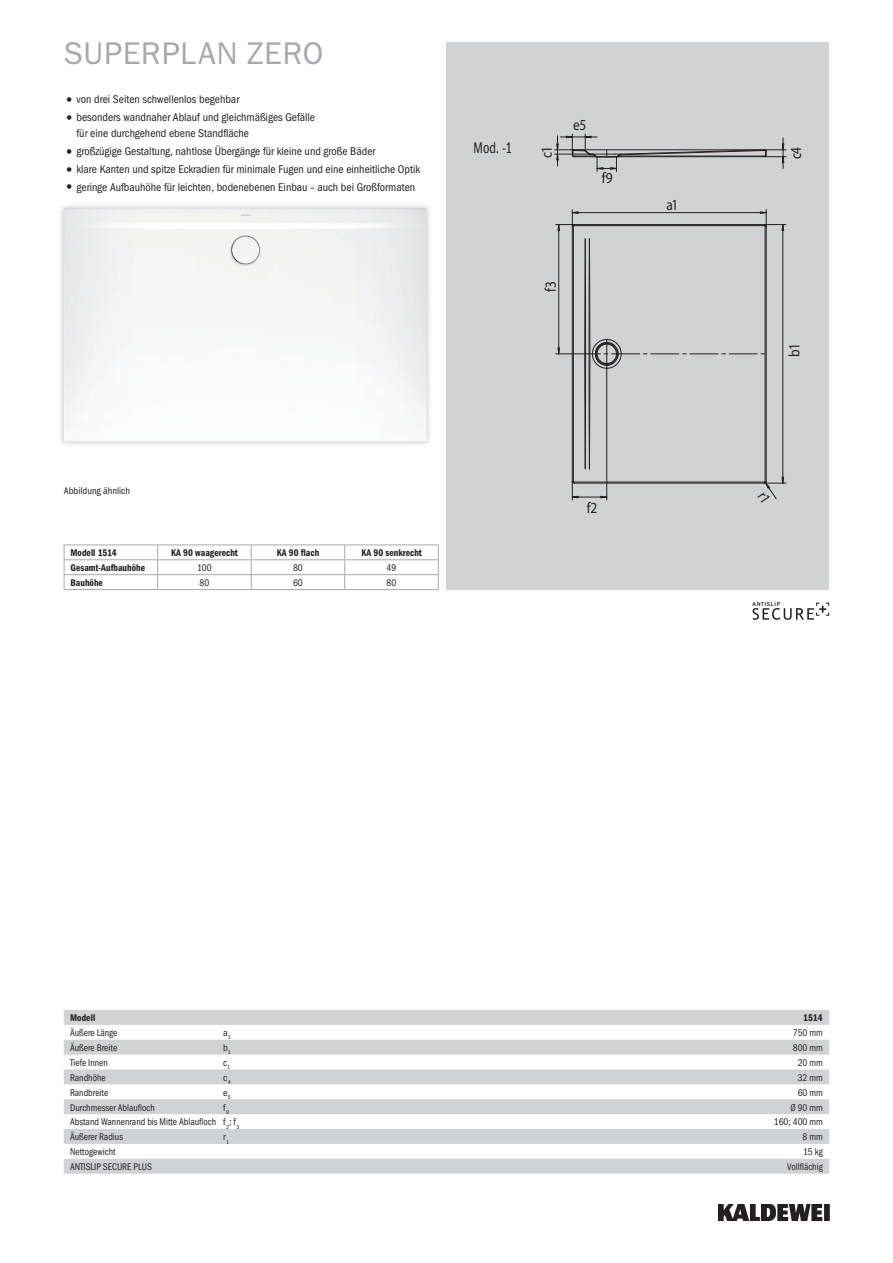
<style>
.page{position:relative;width:893px;height:1263px;background:#fff}
.page>*{position:absolute;margin:0;border:0;box-sizing:border-box;transform-origin:0 0}
.t1{font:31.5px "Franklin Gothic ITC";letter-spacing:.015em;color:#a8a9ad}
.t2{font:15.45px "Myriad Pro";letter-spacing:-.035em;color:#231f20;scale:.87 1}
.t3{font:15.45px "Franklin Gothic Cond ITC";color:#231f20;scale:.87 1}
.t4{font:11.25px/15.8px "Franklin Gothic Cond ITC";color:#231f20}
.t5{font:9.75px "Franklin Gothic Cond ITC";color:#231f20;scale:.95 1}
.t6{font:600 9.75px "Franklin Gothic Cond ITC";color:#231f20;scale:.95 1}
.t7{font:9.75px "Franklin Gothic Cond ITC";color:#231f20}
.t8{font:500 5.7px "Franklin Gothic LT Com";letter-spacing:.12em;color:#231f20}
.s1{font-size:15.75px}
</style>
<div class="page">
<img style="left:719px;top:1204px;width:110px;height:16px">
<div style="left:446px;top:43px;width:383px;height:547px;background:#d1d2d4"></div>
<img style="left:60px;top:205px;width:370px;height:240px">
<img style="left:64px;top:208px;width:363px;height:233px">
<svg style="left:64px;top:1010px;width:765px;height:164px;fill:#d1d2d4"></svg>
<hr style="left:64px;top:545px;width:94px;height:1px;background:#a8a9ad">
<hr style="left:158px;top:545px;width:93px;height:1px;background:#a8a9ad">
<hr style="left:251px;top:545px;width:94px;height:1px;background:#a8a9ad">
<hr style="left:345px;top:545px;width:94px;height:1px;background:#a8a9ad">
<hr style="left:64px;top:559px;width:94px;height:1px;background:#a8a9ad">
<hr style="left:158px;top:559px;width:93px;height:1px;background:#a8a9ad">
<hr style="left:251px;top:559px;width:94px;height:1px;background:#a8a9ad">
<hr style="left:345px;top:559px;width:94px;height:1px;background:#a8a9ad">
<hr style="left:64px;top:574px;width:94px;height:1px;background:#a8a9ad">
<svg style="left:64px;top:545px;width:1px;height:44px"></svg>
<hr style="left:64px;top:589px;width:94px;height:1px;background:#a8a9ad">
<hr style="left:158px;top:574px;width:93px;height:1px;background:#a8a9ad">
<svg style="left:157px;top:545px;width:1px;height:44px"></svg>
<hr style="left:158px;top:589px;width:93px;height:1px;background:#a8a9ad">
<hr style="left:251px;top:574px;width:94px;height:1px;background:#a8a9ad">
<svg style="left:251px;top:545px;width:1px;height:44px"></svg>
<hr style="left:251px;top:589px;width:94px;height:1px;background:#a8a9ad">
<hr style="left:345px;top:574px;width:94px;height:1px;background:#a8a9ad">
<svg style="left:344px;top:545px;width:1px;height:44px"></svg>
<svg style="left:438px;top:545px;width:1px;height:44px"></svg>
<hr style="left:345px;top:589px;width:94px;height:1px;background:#a8a9ad">
<svg style="left:554px;top:133px;width:275px;height:487px"></svg>
<h1 class="t1" style="left:64px;top:34px;width:261px">SUPERPLAN ZERO</h1>
<p class="t4" style="left:64px;top:92px;width:177px"><span class="s1">•</span> von drei Seiten schwellenlos begehbar</p>
<p class="t4" style="left:77px;top:110px;width:240px;text-indent:-13px"><span class="s1">•</span> besonders wandnaher Ablauf und gleichmäßiges Gefälle für eine durchgehend ebene Standfläche</p>
<p class="t4" style="left:64px;top:143px;width:313px"><span class="s1">•</span> großzügige Gestaltung, nahtlose Übergänge für kleine und große Bäder</p>
<p class="t4" style="left:64px;top:161px;width:358px"><span class="s1">•</span> klare Kanten und spitze Eckradien für minimale Fugen und eine einheitliche Optik</p>
<p class="t4" style="left:64px;top:179px;width:353px"><span class="s1">•</span> geringe Aufbauhöhe für leichten, bodenebenen Einbau – auch bei Großformaten</p>
<h2 class="t3" style="left:474px;top:139px;width:46px">Mod. -1</h2>
<h2 class="t2" style="left:537px;top:158px;width:15px;rotate:-90deg">c1</h2>
<h2 class="t2" style="left:573px;top:115px;width:17px">e5</h2>
<h2 class="t2" style="left:602px;top:168px;width:14px">f9</h2>
<h2 class="t2" style="left:541px;top:292px;width:14px;rotate:-90deg">f3</h2>
<h2 class="t2" style="left:666px;top:195px;width:15px">a1</h2>
<p class="t7" style="left:64px;top:485px;width:68px">Abbildung ähnlich</p>
<p class="t6" style="left:70px;top:547px;width:50px">Modell 1514</p>
<p class="t6" style="left:171px;top:547px;width:72px">KA 90 waagerecht</p>
<p class="t6" style="left:277px;top:547px;width:46px">KA 90 flach</p>
<p class="t6" style="left:361px;top:547px;width:65px">KA 90 senkrecht</p>
<p class="t6" style="left:70px;top:562px;width:80px">Gesamt-Aufbauhöhe</p>
<p class="t5" style="left:197px;top:562px;width:17px">100</p>
<p class="t5" style="left:293px;top:562px;width:12px">80</p>
<p class="t5" style="left:387px;top:562px;width:12px">49</p>
<p class="t6" style="left:70px;top:577px;width:36px">Bauhöhe</p>
<p class="t5" style="left:200px;top:577px;width:12px">80</p>
<p class="t5" style="left:293px;top:577px;width:12px">60</p>
<p class="t5" style="left:387px;top:577px;width:12px">80</p>
<h2 class="t2" style="left:587px;top:498px;width:14px">f2</h2>
<h2 class="t2" style="left:787px;top:159px;width:16px;rotate:-90deg">c4</h2>
<h2 class="t2" style="left:785px;top:357px;width:17px;rotate:-90deg">b1</h2>
<p class="t8" style="left:753px;top:601px;width:29px">ANTISLIP</p>
<p class="t6" style="left:70px;top:1012px;width:28px">Modell</p>
<p class="t6" style="left:803px;top:1012px;width:22px">1514</p>
<p class="t5" style="left:70px;top:1027px;width:51px">Äußere Länge</p>
<p class="t7" style="left:223px;top:1027px;width:9px">a<sub>1</sub></p>
<p class="t5" style="left:793px;top:1027px;width:33px">750 mm</p>
<p class="t5" style="left:70px;top:1042px;width:51px">Äußere Breite</p>
<p class="t7" style="left:223px;top:1042px;width:9px">b<sub>1</sub></p>
<p class="t5" style="left:793px;top:1042px;width:33px">800 mm</p>
<p class="t5" style="left:70px;top:1057px;width:41px">Tiefe Innen</p>
<p class="t7" style="left:223px;top:1057px;width:8px">c<sub>1</sub></p>
<p class="t5" style="left:798px;top:1057px;width:28px">20 mm</p>
<p class="t5" style="left:70px;top:1072px;width:39px">Randhöhe</p>
<p class="t7" style="left:223px;top:1072px;width:9px">c<sub>4</sub></p>
<p class="t5" style="left:798px;top:1072px;width:28px">32 mm</p>
<p class="t5" style="left:70px;top:1087px;width:42px">Randbreite</p>
<p class="t7" style="left:223px;top:1087px;width:9px">e<sub>5</sub></p>
<p class="t5" style="left:798px;top:1087px;width:28px">60 mm</p>
<p class="t5" style="left:70px;top:1101px;width:91px">Durchmesser Ablaufloch</p>
<p class="t7" style="left:223px;top:1101px;width:7px">f<sub>9</sub></p>
<p class="t5" style="left:790px;top:1101px;width:36px">Ø 90 mm</p>
<p class="t5" style="left:70px;top:1116px;width:180px">Abstand Wannenrand bis Mitte Ablaufloch f<sub>2</sub>; f<sub>3</sub></p>
<p class="t5" style="left:774px;top:1116px;width:53px">160; 400 mm</p>
<p class="t5" style="left:70px;top:1131px;width:57px">Äußerer Radius</p>
<p class="t7" style="left:223px;top:1131px;width:7px">r<sub>1</sub></p>
<p class="t5" style="left:803px;top:1131px;width:23px">8 mm</p>
<p class="t5" style="left:70px;top:1146px;width:49px">Nettogewicht</p>
<p class="t5" style="left:803px;top:1146px;width:22px">15 kg</p>
<p class="t5" style="left:70px;top:1161px;width:88px">ANTISLIP SECURE PLUS</p>
<p class="t5" style="left:787px;top:1161px;width:39px">Vollflächig</p>
</div>
